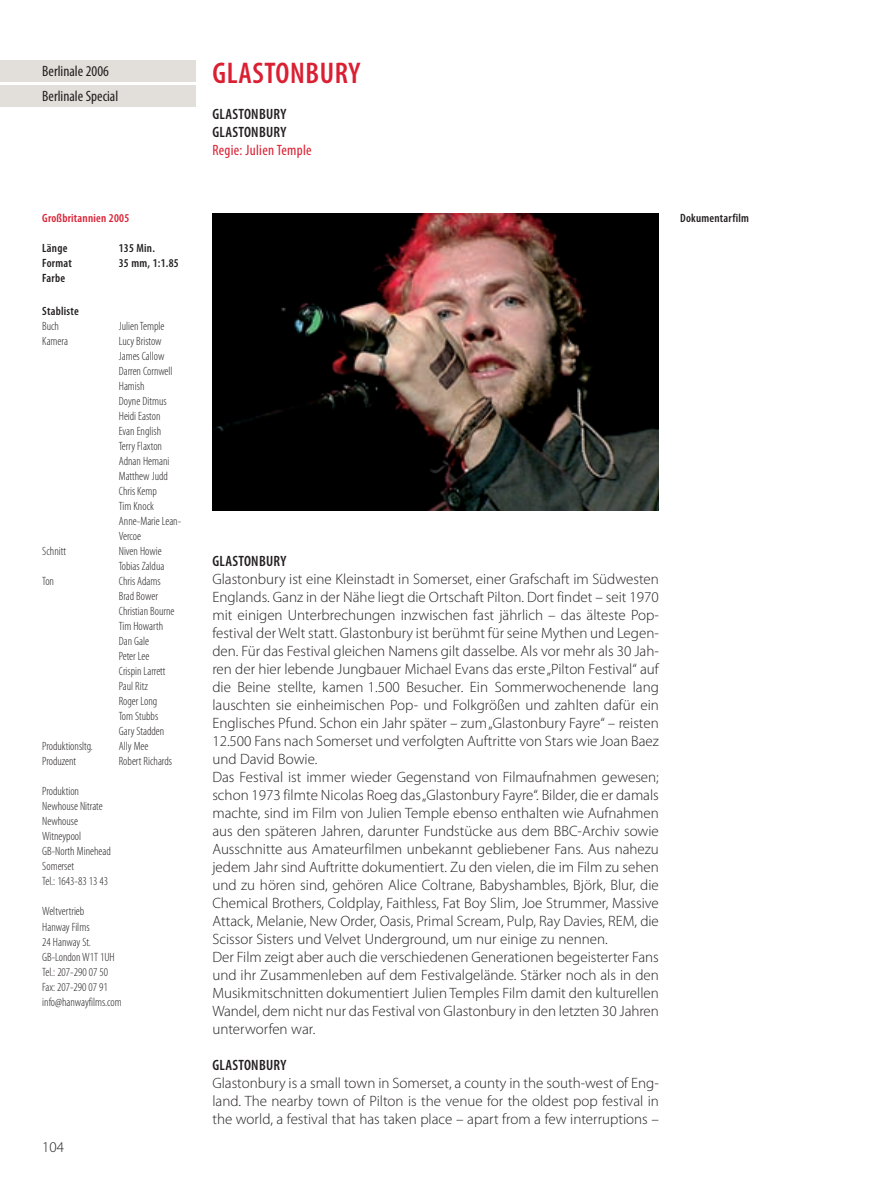
<style>
.page{position:relative;width:893px;height:1191px;background:#fff}
.page>*{position:absolute;margin:0;border:0;box-sizing:border-box;transform-origin:0 0}
.t1{font:600 condensed 30px "Myriad Pro";letter-spacing:.02em;color:#db1f32}
.t2{font:300 15px/18px "Myriad Pro";color:#231f20}
.t3{font:600 condensed 15px/18px "Myriad Pro";letter-spacing:.02em;color:#231f20}
.t4{font:condensed 15px/25.5px "Myriad Pro";color:#231f20}
.t5{font:condensed 15px "Myriad Pro";letter-spacing:.02em;color:#db1f32}
.t6{font:300 condensed 12px/15px "Myriad Pro";color:#231f20}
.t7{font:600 condensed 12px "Myriad Pro";letter-spacing:.02em;color:#231f20}
.t8{font:600 condensed 12px "Myriad Pro";letter-spacing:.02em;color:#db1f32}
</style>
<div class="page">
<svg style="left:0;top:60px;width:659px;height:451px"></svg>
<p class="t4" style="left:42px;top:59px;width:77px">Berlinale 2006<br>Berlinale Special</p>
<p class="t8" style="left:42px;top:214px;width:89px">Großbritannien 2005</p>
<p class="t7" style="left:42px;top:244px;width:27px">Länge</p>
<p class="t7" style="left:119px;top:244px;width:38px">135 Min.</p>
<p class="t7" style="left:42px;top:259px;width:31px">Format</p>
<p class="t7" style="left:119px;top:259px;width:61px">35 mm, 1:1.85</p>
<p class="t7" style="left:42px;top:274px;width:24px">Farbe</p>
<p class="t7" style="left:42px;top:307px;width:38px">Stabliste</p>
<p class="t6" style="left:42px;top:319px;width:18px">Buch</p>
<p class="t6" style="left:119px;top:319px;width:47px">Julien Temple</p>
<p class="t6" style="left:42px;top:334px;width:27px">Kamera</p>
<p class="t6" style="left:119px;top:334px;width:64px">Lucy Bristow<br>James Callow<br>Darren Cornwell<br>Hamish<br>Doyne Ditmus<br>Heidi Easton<br>Evan English<br>Terry Flaxton<br>Adnan Hemani<br>Matthew Judd<br>Chris Kemp<br>Tim Knock<br>Anne-Marie Lean-<br>Vercoe</p>
<p class="t6" style="left:42px;top:544px;width:25px">Schnitt</p>
<p class="t6" style="left:119px;top:544px;width:47px">Niven Howie<br>Tobias Zaldua</p>
<p class="t6" style="left:42px;top:574px;width:13px">Ton</p>
<p class="t6" style="left:119px;top:574px;width:57px">Chris Adams<br>Brad Bower<br>Christian Bourne<br>Tim Howarth<br>Dan Gale<br>Peter Lee<br>Crispin Larrett<br>Paul Ritz<br>Roger Long<br>Tom Stubbs<br>Gary Stadden</p>
<p class="t6" style="left:42px;top:739px;width:52px">Produktionsltg.</p>
<p class="t6" style="left:119px;top:739px;width:31px">Ally Mee</p>
<p class="t6" style="left:42px;top:754px;width:35px">Produzent</p>
<p class="t6" style="left:119px;top:754px;width:55px">Robert Richards</p>
<p class="t6" style="left:42px;top:784px;width:70px">Produktion<br>Newhouse Nitrate<br>Newhouse<br>Witneypool<br>GB-North Minehead<br>Somerset<br>Tel.: 1643-83 13 43</p>
<p class="t6" style="left:42px;top:904px;width:81px">Weltvertrieb<br>Hanway Films<br>24 Hanway St.<br>GB-London W1T 1UH<br>Tel.: 207-290 07 50<br>Fax: 207-290 07 91 info@hanwayfilms.com</p>
<p class="t2" style="left:42px;top:1138px;width:23px">104</p>
<h1 class="t1" style="left:212px;top:63px;width:150px">GLASTONBURY</h1>
<p class="t3" style="left:212px;top:106px;width:76px">GLASTONBURY<br>GLASTONBURY</p>
<p class="t5" style="left:212px;top:145px;width:101px">Regie: Julien Temple</p>
<p class="t7" style="left:680px;top:214px;width:70px">Dokumentarfilm</p>
<p class="t3" style="left:212px;top:553px;width:76px">GLASTONBURY</p>
<p class="t2" style="left:212px;top:570px;width:448px">Glastonbury ist eine Kleinstadt in Somerset, einer Grafschaft im Südwesten Englands. Ganz in der Nähe liegt die Ortschaft Pilton. Dort findet – seit 1970 mit einigen Unterbrechungen inzwischen fast jährlich – das älteste Pop&shy;festival der Welt statt. Glastonbury ist berühmt für seine Mythen und Legen&shy;den. Für das Festival gleichen Namens gilt dasselbe. Als vor mehr als 30 Jah&shy;ren der hier lebende Jungbauer Michael Evans das erste „Pilton Festival“ auf die Beine stellte, kamen 1.500 Besucher. Ein Sommerwochenende lang lauschten sie einheimischen Pop- und Folkgrößen und zahlten dafür ein Englisches Pfund. Schon ein Jahr später – zum „Glastonbury Fayre“ – reisten 12.500 Fans nach Somerset und verfolgten Auftritte von Stars wie Joan Baez und David Bowie.<br>Das Festival ist immer wieder Gegenstand von Filmaufnahmen gewesen; schon 1973 filmte Nicolas Roeg das „Glastonbury Fayre“. Bilder, die er damals machte, sind im Film von Julien Temple ebenso enthalten wie Aufnahmen aus den späteren Jahren, darunter Fundstücke aus dem BBC-Archiv sowie Ausschnitte aus Amateurfilmen unbekannt gebliebener Fans. Aus nahezu jedem Jahr sind Auftritte dokumentiert. Zu den vielen, die im Film zu sehen und zu hören sind, gehören Alice Coltrane, Babyshambles, Björk, Blur, die Chemical Brothers, Coldplay, Faithless, Fat Boy Slim, Joe Strummer, Massive Attack, Melanie, New Order, Oasis, Primal Scream, Pulp, Ray Davies, REM, die Scissor Sisters und Velvet Underground, um nur einige zu nennen.<br>Der Film zeigt aber auch die verschiedenen Generationen begeisterter Fans und ihr Zusammenleben auf dem Festivalgelände. Stärker noch als in den Musikmitschnitten dokumentiert Julien Temples Film damit den kulturellen Wandel, dem nicht nur das Festival von Glastonbury in den letzten 30 Jahren unterworfen war.</p>
<p class="t3" style="left:212px;top:1057px;width:76px">GLASTONBURY</p>
<p class="t2" style="left:212px;top:1074px;width:448px;text-align:justify">Glastonbury is a small town in Somerset, a county in the south-west of Eng&shy;land. The nearby town of Pilton is the venue for the oldest pop festival in the world, a festival that has taken place – apart from a few interruptions –</p>
</div>
